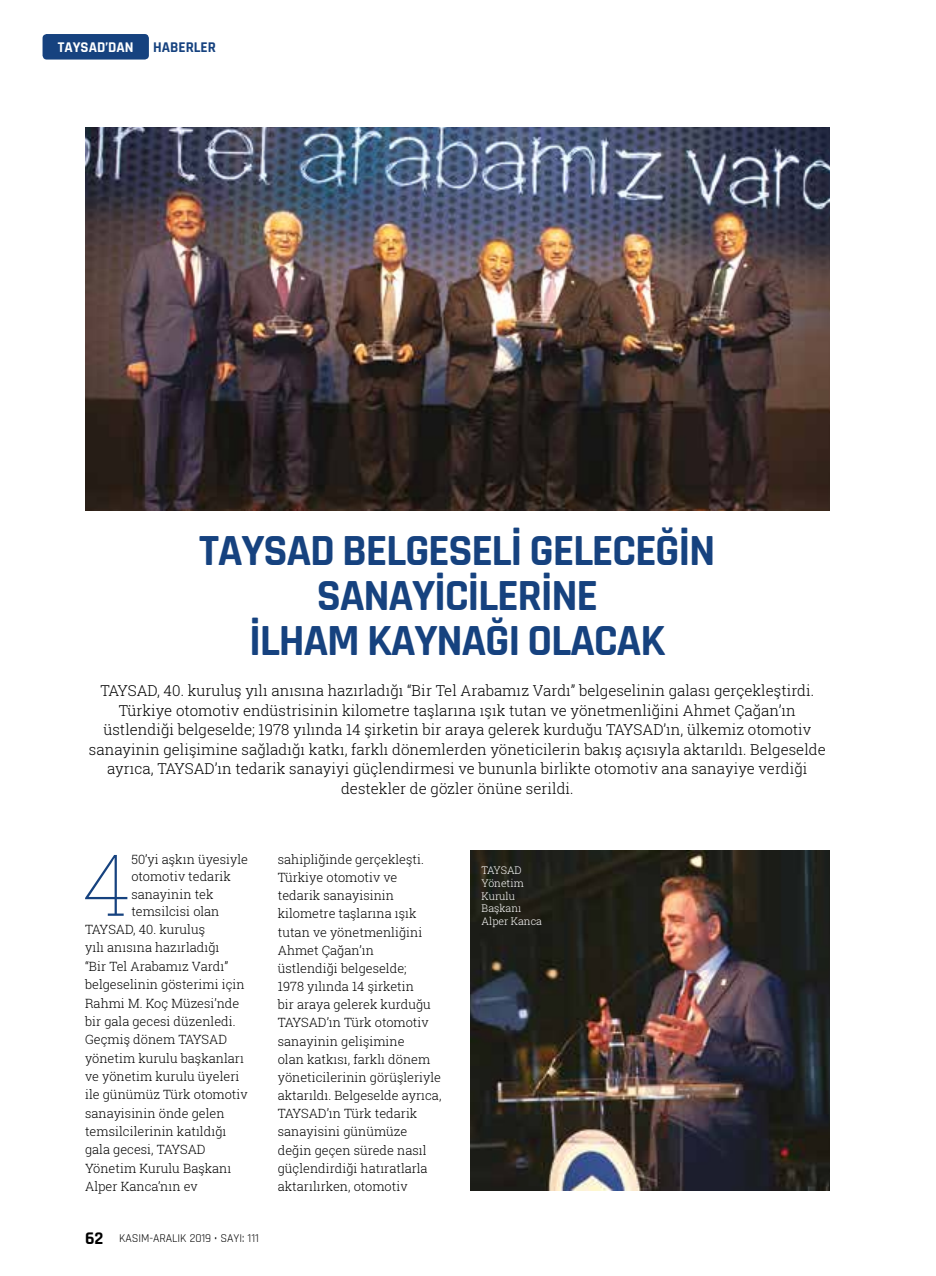
<style>
.page{position:relative;width:936px;height:1276px;background:#fff}
.page>*{position:absolute;margin:0;border:0;box-sizing:border-box;transform-origin:0 0}
.t1{font:100 85.5px "Roboto Slab";color:#16427f}
.t2{font:700 45px/45px "Rajdhani";letter-spacing:-.03em;color:#16427f;text-align:center}
.t3{font:300 15px/19.5px "Roboto Slab";color:#000;text-align:center}
.t4{font:700 15px "Rajdhani";color:#fff}
.t5{font:700 15px "Rajdhani";color:#16427f}
.t6{font:300 12.75px/18.1px "Roboto Slab";color:#000}
.t7{font:12px "Rajdhani";letter-spacing:-.005em;color:#000}
.t8{font:300 10.5px/12.6px "Roboto Slab";color:#fff}
.s1{font-weight:700;font-size:18px}
</style>
<div class="page">
<img style="left:85px;top:128px;width:744px;height:382px">
<img style="left:470px;top:850px;width:359px;height:341px">
<div style="left:43px;top:34px;width:106px;height:26px;background:#16427f;border-radius:4px"></div>
<p class="t4" style="left:58px;top:38px;width:77px">TAYSAD’DAN</p>
<p class="t5" style="left:153px;top:38px;width:64px">HABERLER</p>
<h2 class="t2" style="left:199px;top:529px;width:517px">TAYSAD BELGESELİ GELECEĞİN<br>SANAYİCİLERİNE<br>İLHAM KAYNAĞI OLACAK</h2>
<p class="t3" style="left:89px;top:680px;width:738px">TAYSAD, 40. kuruluş yılı anısına hazırladığı “Bir Tel Arabamız Vardı” belgeselinin galası gerçekleştirdi.<br>Türkiye otomotiv endüstrisinin kilometre taşlarına ışık tutan ve yönetmenliğini Ahmet Çağan’ın üstlendiği belgeselde; 1978 yılında 14 şirketin bir araya gelerek kurduğu TAYSAD’ın, ülkemiz otomotiv sanayinin gelişimine sağladığı katkı, farklı dönemlerden yöneticilerin bakış açısıyla aktarıldı. Belgeselde ayrıca, TAYSAD’ın tedarik sanayiyi güçlendirmesi ve bununla birlikte otomotiv ana sanayiye verdiği destekler de gözler önüne serildi.</p>
<h1 class="t1" style="left:82px;top:826px;width:50px">4</h1>
<p class="t6" style="left:131px;top:850px;width:118px">50’yi aşkın üyesiyle</p>
<p class="t6" style="left:131px;top:867px;width:101px">otomotiv tedarik</p>
<p class="t6" style="left:131px;top:884px;width:84px">sanayinin tek</p>
<p class="t6" style="left:131px;top:901px;width:90px">temsilcisi olan</p>
<p class="t6" style="left:85px;top:920px;width:122px">TAYSAD, 40. kuruluş</p>
<p class="t6" style="left:85px;top:938px;width:136px">yılı anısına hazırladığı</p>
<p class="t6" style="left:85px;top:956px;width:145px">“Bir Tel Arabamız Vardı”</p>
<p class="t6" style="left:85px;top:975px;width:161px">belgeselinin gösterimi için</p>
<p class="t6" style="left:85px;top:993px;width:156px">Rahmi M. Koç Müzesi’nde</p>
<p class="t6" style="left:85px;top:1011px;width:152px">bir gala gecesi düzenledi.</p>
<p class="t6" style="left:85px;top:1030px;width:144px">Geçmiş dönem TAYSAD</p>
<p class="t6" style="left:85px;top:1048px;width:160px">yönetim kurulu başkanları</p>
<p class="t6" style="left:85px;top:1066px;width:156px">ve yönetim kurulu üyeleri</p>
<p class="t6" style="left:85px;top:1085px;width:164px">ile günümüz Türk otomotiv</p>
<p class="t6" style="left:85px;top:1103px;width:141px">sanayisinin önde gelen</p>
<p class="t6" style="left:85px;top:1121px;width:143px">temsilcilerinin katıldığı</p>
<p class="t6" style="left:85px;top:1140px;width:122px">gala gecesi, TAYSAD</p>
<p class="t6" style="left:85px;top:1158px;width:148px">Yönetim Kurulu Başkanı</p>
<p class="t6" style="left:85px;top:1177px;width:114px">Alper Kanca’nın ev</p>
<p class="t7" style="left:85px;top:1231px;width:175px"><span class="s1">62</span> KASIM-ARALIK 2019 • SAYI: 111</p>
<p class="t6" style="left:278px;top:850px;width:165px">sahipliğinde gerçekleşti.<br>Türkiye otomotiv ve tedarik sanayisinin kilometre taşlarına ışık tutan ve yönetmenliğini<br>Ahmet Çağan’ın<br>üstlendiği belgeselde;<br>1978 yılında 14 şirketin<br>bir araya gelerek kurduğu<br>TAYSAD’ın Türk otomotiv sanayinin gelişimine<br>olan katkısı, farklı dönem yöneticilerinin görüşleriyle aktarıldı. Belgeselde ayrıca,<br>TAYSAD’ın Türk tedarik sanayisini günümüze değin geçen sürede nasıl güçlendirdiği hatıratlarla aktarılırken, otomotiv</p>
<p class="t8" style="left:481px;top:864px;width:62px">TAYSAD<br>Yönetim<br>Kurulu<br>Başkanı<br>Alper Kanca</p>
</div>
